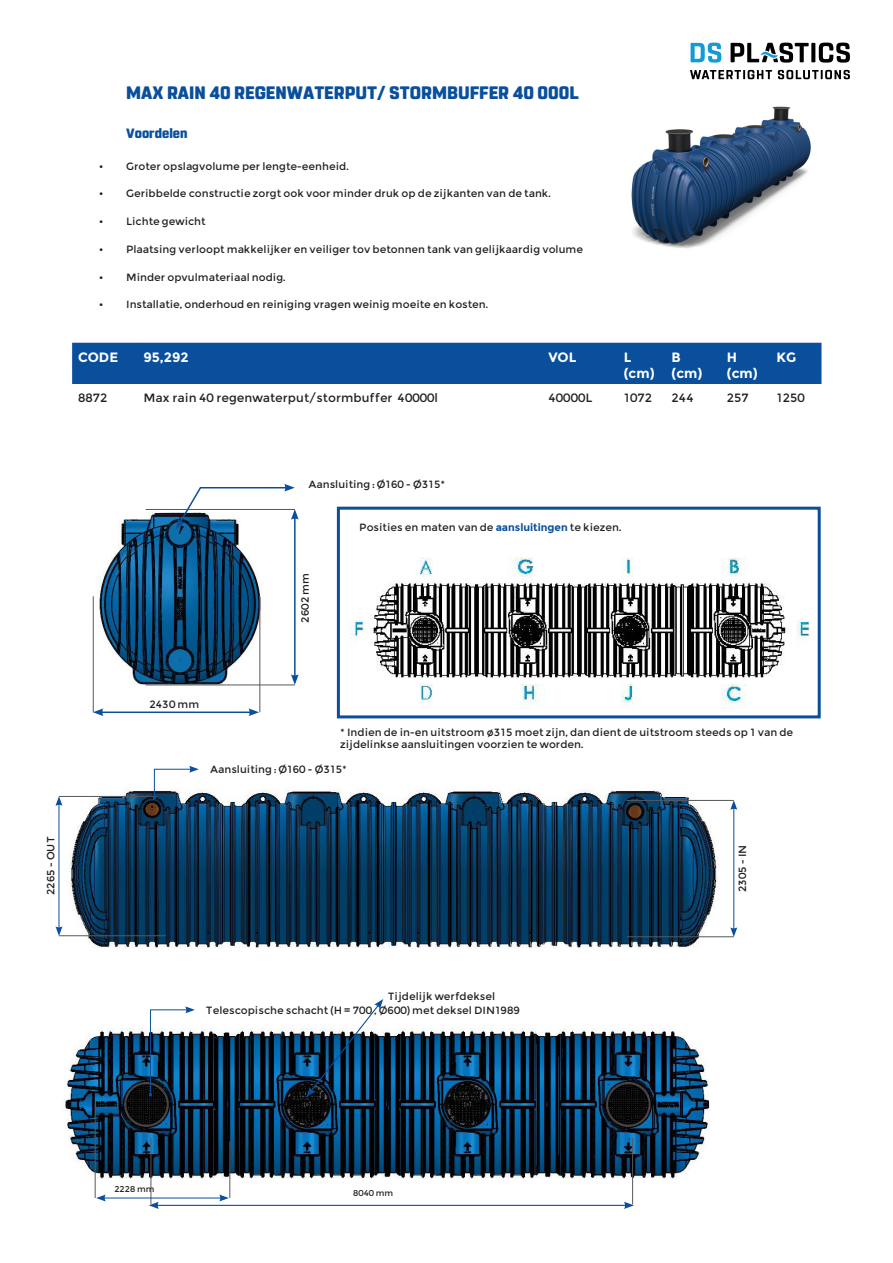
<style>
.page{position:relative;width:893px;height:1263px;background:#fff}
.page>*{position:absolute;margin:0;border:0;box-sizing:border-box;transform-origin:0 0}
.t1{font:800 18px "Rohn Rounded";color:#0a4f9c}
.HEADER_TABEL{font:700 13.5px/16.2px "Montserrat";color:#fff}
.t2{font:800 13.5px "Rohn Rounded";color:#0a4f9c}
.lopende_tekst_zwart_9pt{font:12px "Montserrat";color:#231f20}
.lopende_tekst_zwart_7pt{font:10.5px/12px "Montserrat";color:#231f20}
.t3{font:8.55px "Montserrat";color:#231f20}
.s1{font-weight:700;color:#0a4f9c}
</style>
<div class="page">
<div style="left:72px;top:343px;width:749px;height:41px;background:#0a4f9c"></div>
<img style="left:349px;top:557px;width:461px;height:152px">
<img style="left:65px;top:765px;width:673px;height:183px">
<hr style="left:627px;top:800px;width:107px;height:1px;background:#57585a">
<hr style="left:59px;top:796px;width:97px;height:1px;background:#57585a">
<hr style="left:627px;top:936px;width:107px;height:1px;background:#57585a">
<hr style="left:59px;top:935px;width:107px;height:1px;background:#57585a">
<hr style="left:733px;top:807px;width:1px;height:123px;background:#0a4f9c">
<svg style="left:730px;top:800px;width:7px;height:10px"></svg>
<svg style="left:730px;top:927px;width:7px;height:10px"></svg>
<hr style="left:59px;top:803px;width:1px;height:126px;background:#0a4f9c">
<svg style="left:55px;top:796px;width:7px;height:10px"></svg>
<svg style="left:55px;top:926px;width:7px;height:10px"></svg>
<svg style="left:153px;top:766px;width:46px;height:33px"></svg>
<img style="left:64px;top:999px;width:646px;height:200px">
<hr style="left:151px;top:1138px;width:1px;height:66px;background:#57585a">
<hr style="left:632px;top:1138px;width:1px;height:66px;background:#57585a">
<hr style="left:156px;top:1205px;width:470px;height:1px;background:#0a4f9c">
<svg style="left:624px;top:1202px;width:10px;height:7px"></svg>
<svg style="left:149px;top:1202px;width:10px;height:7px"></svg>
<hr style="left:230px;top:1141px;width:1px;height:57px;background:#57585a">
<hr style="left:95px;top:1103px;width:1px;height:95px;background:#57585a">
<hr style="left:103px;top:1197px;width:119px;height:1px;background:#0a4f9c">
<svg style="left:219px;top:1194px;width:10px;height:7px"></svg>
<svg style="left:96px;top:1194px;width:10px;height:7px"></svg>
<svg style="left:149px;top:1006px;width:46px;height:90px"></svg>
<img style="left:306px;top:999px;width:77px;height:98px">
<img style="left:631px;top:106px;width:180px;height:143px">
<img style="left:92px;top:509px;width:180px;height:184px">
<hr style="left:146px;top:509px;width:149px;height:1px;background:#57585a">
<hr style="left:146px;top:684px;width:149px;height:1px;background:#57585a">
<hr style="left:93px;top:596px;width:1px;height:116px;background:#57585a">
<hr style="left:259px;top:596px;width:1px;height:116px;background:#57585a">
<hr style="left:294px;top:517px;width:2px;height:160px;background:#0a4f9c">
<svg style="left:291px;top:674px;width:8px;height:11px"></svg>
<hr style="left:101px;top:711px;width:150px;height:2px;background:#0a4f9c">
<svg style="left:249px;top:708px;width:10px;height:8px"></svg>
<svg style="left:93px;top:708px;width:10px;height:8px"></svg>
<svg style="left:176px;top:484px;width:123px;height:45px"></svg>
<div style="left:337px;top:507px;width:484px;height:211px;border:3px solid #0a4f9c"></div>
<img style="left:690px;top:42px;width:160px;height:38px">
<p class="t1" style="left:126px;top:82px;width:454px">MAX RAIN 40 REGENWATERPUT/ STORMBUFFER 40 000L</p>
<p class="t2" style="left:126px;top:125px;width:63px">Voordelen</p>
<p class="lopende_tekst_zwart_7pt" style="left:99px;top:160px;width:251px">• Groter opslagvolume per lengte-eenheid.</p>
<p class="lopende_tekst_zwart_7pt" style="left:99px;top:188px;width:453px">• Geribbelde constructie zorgt ook voor minder druk op de zijkanten van de tank.</p>
<p class="lopende_tekst_zwart_7pt" style="left:99px;top:215px;width:108px">• Lichte gewicht</p>
<p class="lopende_tekst_zwart_7pt" style="left:99px;top:243px;width:485px">• Plaatsing verloopt makkelijker en veiliger tov betonnen tank van gelijkaardig volume</p>
<p class="lopende_tekst_zwart_7pt" style="left:99px;top:271px;width:188px">• Minder opvulmateriaal nodig.</p>
<p class="lopende_tekst_zwart_7pt" style="left:99px;top:299px;width:390px">• Installatie, onderhoud en reiniging vragen weinig moeite en kosten.</p>
<p class="HEADER_TABEL" style="left:78px;top:349px;width:42px">CODE</p>
<p class="HEADER_TABEL" style="left:143px;top:349px;width:47px">95,292</p>
<p class="HEADER_TABEL" style="left:548px;top:349px;width:29px">VOL</p>
<p class="HEADER_TABEL" style="left:624px;top:349px;width:32px">L (cm)</p>
<p class="HEADER_TABEL" style="left:672px;top:349px;width:32px">B (cm)</p>
<p class="HEADER_TABEL" style="left:727px;top:349px;width:32px">H (cm)</p>
<p class="HEADER_TABEL" style="left:776px;top:349px;width:21px">KG</p>
<p class="lopende_tekst_zwart_9pt" style="left:78px;top:390px;width:31px">8872</p>
<p class="lopende_tekst_zwart_9pt" style="left:143px;top:390px;width:296px">Max rain 40 regenwaterput/stormbuffer 40000l</p>
<p class="lopende_tekst_zwart_9pt" style="left:549px;top:390px;width:45px">40000L</p>
<p class="lopende_tekst_zwart_9pt" style="left:624px;top:390px;width:30px">1072</p>
<p class="lopende_tekst_zwart_9pt" style="left:672px;top:390px;width:24px">244</p>
<p class="lopende_tekst_zwart_9pt" style="left:727px;top:390px;width:24px">257</p>
<p class="lopende_tekst_zwart_9pt" style="left:776px;top:390px;width:30px">1250</p>
<p class="lopende_tekst_zwart_7pt" style="left:308px;top:478px;width:138px">Aansluiting : Ø160 - Ø315*</p>
<p class="lopende_tekst_zwart_7pt" style="left:299px;top:623px;width:51px;rotate:-90deg">2602 mm</p>
<p class="lopende_tekst_zwart_7pt" style="left:359px;top:521px;width:263px">Posities en maten van de <span class="s1">aansluitingen</span> te kiezen.</p>
<p class="lopende_tekst_zwart_7pt" style="left:45px;top:895px;width:60px;rotate:-90deg">2265 - OUT</p>
<p class="lopende_tekst_zwart_7pt" style="left:149px;top:698px;width:51px">2430 mm</p>
<p class="lopende_tekst_zwart_7pt" style="left:340px;top:726px;width:455px">* Indien de in-en uitstroom ø315 moet zijn, dan dient de uitstroom steeds op 1 van de zijdelinkse aansluitingen voorzien te worden.</p>
<p class="lopende_tekst_zwart_7pt" style="left:210px;top:763px;width:138px">Aansluiting : Ø160 - Ø315*</p>
<p class="lopende_tekst_zwart_7pt" style="left:736px;top:892px;width:49px;rotate:-90deg">2305 - IN</p>
<p class="lopende_tekst_zwart_7pt" style="left:388px;top:990px;width:109px">Tijdelijk werfdeksel</p>
<p class="lopende_tekst_zwart_7pt" style="left:206px;top:1005px;width:316px">Telescopische schacht (H = 700 , Ø600) met deksel DIN1989</p>
<p class="t3" style="left:114px;top:1183px;width:42px">2228 mm</p>
<p class="t3" style="left:353px;top:1187px;width:42px">8040 mm</p>
</div>
